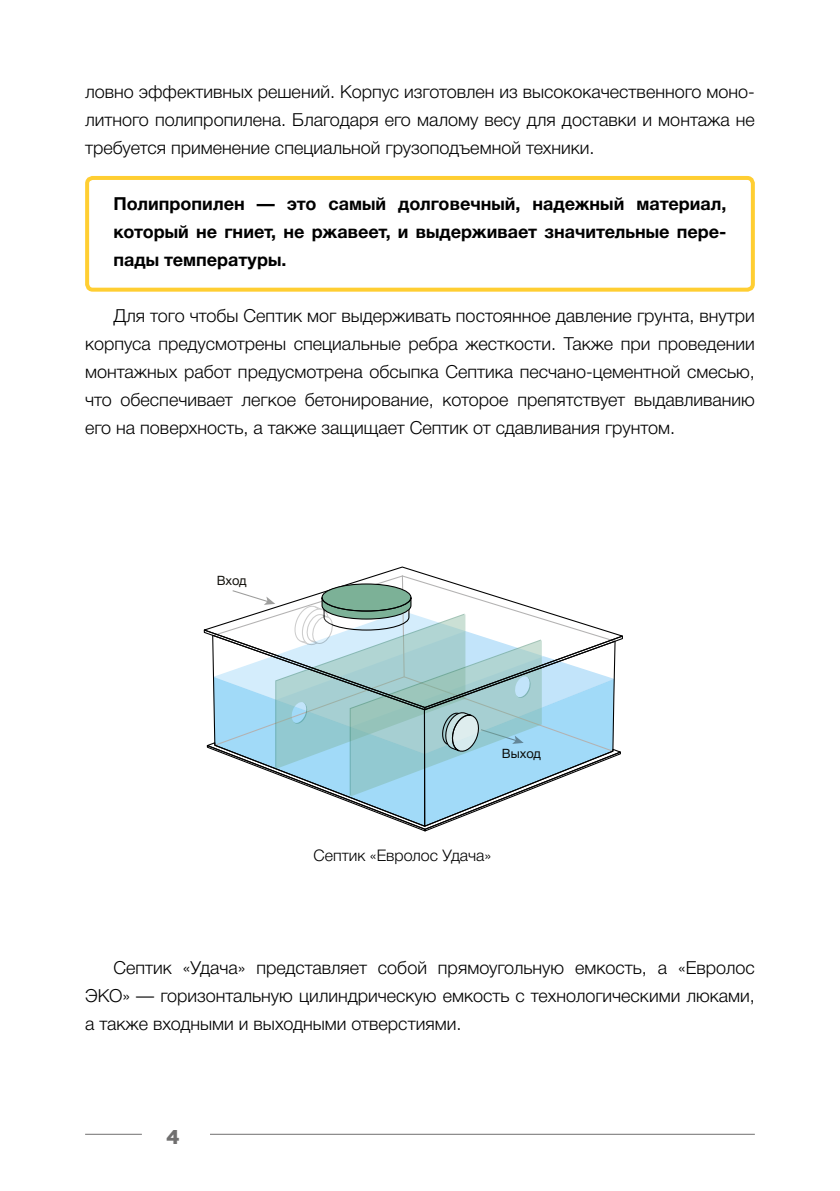
<style>
.page{position:relative;width:840px;height:1191px;background:#fff}
.page>*{position:absolute;margin:0;border:0;box-sizing:border-box;transform-origin:0 0}
.t1{font:800 20px "Geometria";color:#706f6f}
.t2{font:300 18px/28px "Helvetica Neue Cyr";color:#000;text-align:justify}
.t3{font:700 18px/28px "Helvetica Neue Cyr";color:#000;text-align:justify}
.t4{font:300 16px "Helvetica Neue Cyr";color:#000}
.t5{font:12.8px "Helvetica Neue Cyr";letter-spacing:-.01em;color:#12100b}
</style>
<div class="page">
<hr style="left:85px;top:1133px;width:57px;height:1px;background:#706f6f">
<hr style="left:210px;top:1133px;width:544px;height:1px;background:#706f6f">
<div style="left:85px;top:176px;width:669px;height:116px;border:4px solid #ffce32;border-radius:6px"></div>
<svg style="left:203px;top:574px;width:420px;height:258px"></svg>
<p class="t2" style="left:85px;top:78px;width:670px">ловно эффективных решений. Корпус изготовлен из высококачественного моно&shy;литного полипропилена. Благодаря его малому весу для доставки и монтажа не требуется применение специальной грузоподъемной техники.</p>
<p class="t3" style="left:113px;top:190px;width:614px">Полипропилен — это самый долговечный, надежный материал, который не гниет, не ржавеет, и выдерживает значительные пере&shy;пады температуры.</p>
<p class="t2" style="left:85px;top:302px;width:671px;text-indent:28px">Для того чтобы Септик мог выдерживать постоянное давление грунта, внутри корпуса предусмотрены специальные ребра жесткости. Также при проведении монтажных работ предусмотрена обсыпка Септика песчано-цементной смесью, что обеспечивает легкое бетонирование, которое препятствует выдавливанию его на поверхность, а также защищает Септик от сдавливания грунтом.</p>
<p class="t5" style="left:216px;top:574px;width:31px">Вход</p>
<p class="t5" style="left:501px;top:747px;width:40px">Выход</p>
<p class="t4" style="left:313px;top:846px;width:179px">Септик «Евролос Удача»</p>
<p class="t2" style="left:85px;top:953px;width:671px;text-indent:28px">Септик «Удача» представляет собой прямоугольную емкость, а «Евролос ЭКО» — горизонтальную цилиндрическую емкость с технологическими люками, а также входными и выходными отверстиями.</p>
<p class="t1" style="left:166px;top:1125px;width:14px">4</p>
</div>
